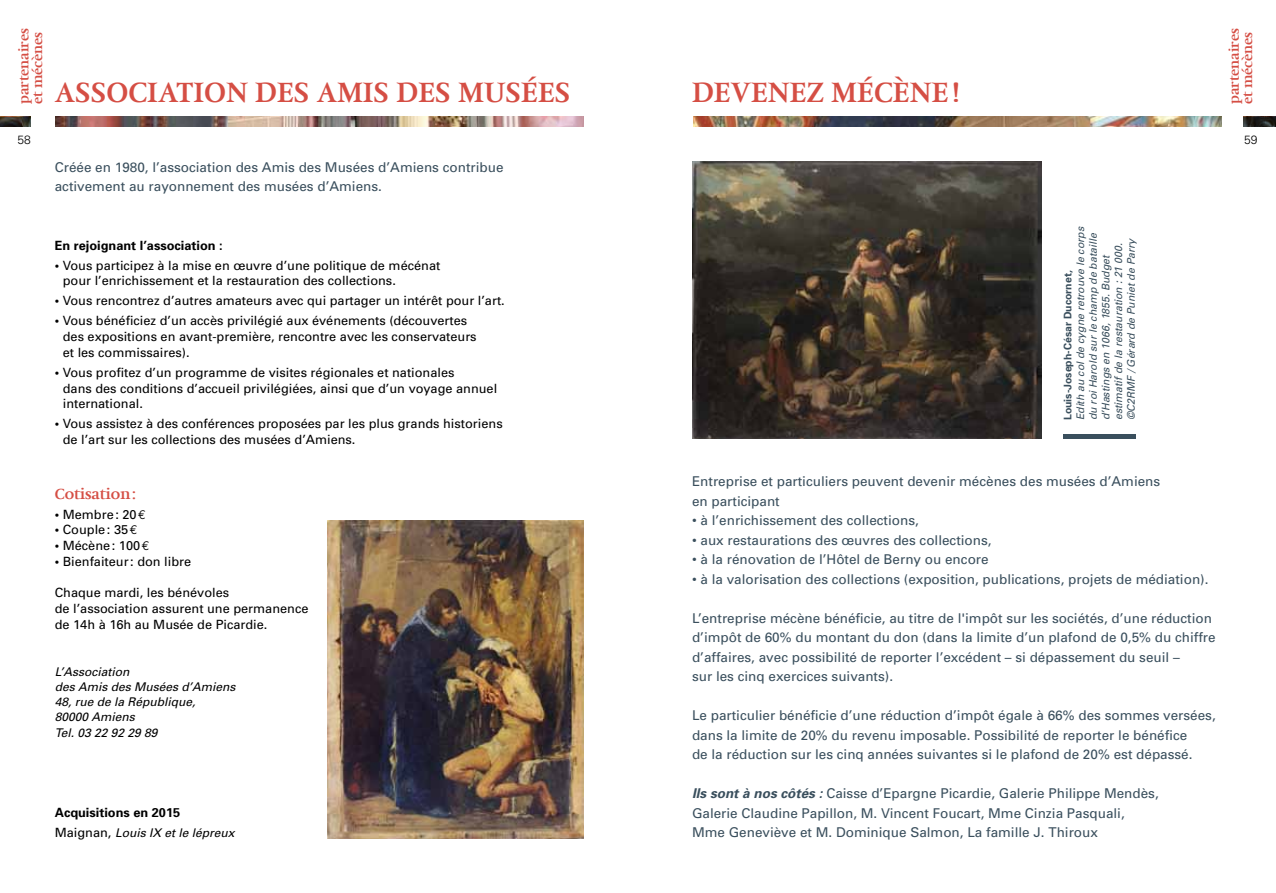
<style>
.page{position:relative;width:1276px;height:893px;background:#fff}
.page>*{position:absolute;margin:0;border:0;box-sizing:border-box;transform-origin:0 0}
.t1{font:700 28.5px "Hollander Com";color:#d54e44}
.t2{font:700 15px "Hollander Com";color:#d54e44}
.t3{font:13.5px/19.5px "Univers";color:#3a4f5d}
.t4{font:700 13.5px/13.5px "Hollander Com";color:#d54e44}
.t5{font:12.75px/15.8px "Univers";color:#000}
.t6{font:700 12.75px "Univers";color:#000}
.t7{font:italic 12px/15px "Univers";color:#000}
.t8{font:300 12px "Univers";color:#000}
.t9{font:italic 10.5px/12.6px "Univers";color:#3a4f5d}
.t10{font:700 10.5px "Univers";color:#3a4f5d}
.s1{font-weight:700}
.s2{font-family:"Euro Mono"}
.s3{font-style:normal;font-size:12.75px}
.s4{font-weight:700;font-style:italic}
</style>
<div class="page">
<img style="left:0;top:117px;width:31px;height:9px">
<img style="left:1243px;top:117px;width:33px;height:9px">
<img style="left:328px;top:520px;width:256px;height:318px">
<img style="left:692px;top:161px;width:349px;height:278px">
<div style="left:1063px;top:434px;width:73px;height:5px;background:#3a4f5d"></div>
<img style="left:55px;top:117px;width:529px;height:9px">
<img style="left:693px;top:117px;width:529px;height:9px">
<p class="t4" style="left:17px;top:104px;width:77px;rotate:-90deg">PARTENAIRES<br>ET MÉCÈNES</p>
<p class="t4" style="left:1227px;top:104px;width:77px;rotate:-90deg">PARTENAIRES<br>ET MÉCÈNES</p>
<h1 class="t1" style="left:55px;top:73px;width:425px">ASS OCIATION DES AMIS DES MUS</h1>
<h1 class="t1" style="left:521px;top:73px;width:51px">ÉES</h1>
<h1 class="t1" style="left:692px;top:73px;width:269px">DEVENEZ MÉCÈNE!</h1>
<p class="t8" style="left:18px;top:132px;width:15px">58</p>
<p class="t8" style="left:1244px;top:132px;width:15px">59</p>
<p class="t3" style="left:55px;top:157px;width:450px">Créée en 1980, l’association des Amis des Musées d’Amiens contribue activement au rayonnement des musées d’Amiens.</p>
<p class="t6" style="left:55px;top:237px;width:169px">En rejoignant l’association :</p>
<p class="t5" style="left:63px;top:257px;width:379px;text-indent:-8px"><span class="s1">•</span> Vous participez à la mise en œuvre d’une politique de mécénat pour l’enrichissement et la restauration des collections.</p>
<p class="t5" style="left:55px;top:293px;width:451px"><span class="s1">•</span> Vous rencontrez d’autres amateurs avec qui partager un intérêt pour l’art.</p>
<p class="t5" style="left:63px;top:313px;width:415px;text-indent:-8px"><span class="s1">•</span> Vous bénéficiez d’un accès privilégié aux événements (découvertes des expositions en avant-première, rencontre avec les conservateurs et les commissaires).</p>
<p class="t5" style="left:63px;top:365px;width:436px;text-indent:-8px"><span class="s1">•</span> Vous profitez d’un programme de visites régionales et nationales<br>dans des conditions d’accueil privilégiées, ainsi que d’un voyage annuel international.</p>
<p class="t5" style="left:63px;top:416px;width:441px;text-indent:-8px"><span class="s1">•</span> Vous assistez à des conférences proposées par les plus grands historiens de l’art sur les collections des musées d’Amiens.</p>
<p class="t2" style="left:55px;top:484px;width:83px">COTISATION:</p>
<p class="t5" style="left:55px;top:506px;width:93px"><span class="s1">•</span> Membre: 20 <span class="s2">€</span></p>
<p class="t5" style="left:55px;top:522px;width:84px"><span class="s1">•</span> Couple: 35 <span class="s2">€</span></p>
<p class="t5" style="left:55px;top:538px;width:96px"><span class="s1">•</span> Mécène: 100 <span class="s2">€</span></p>
<p class="t5" style="left:55px;top:554px;width:138px"><span class="s1">•</span> Bienfaiteur: don libre</p>
<p class="t5" style="left:55px;top:585px;width:255px">Chaque mardi, les bénévoles<br>de l’association assurent une permanence de 14h à 16h au Musée de Picardie.</p>
<p class="t7" style="left:55px;top:664px;width:182px">L’Association<br>des Amis des Musées d’Amiens<br>48, rue de la République,<br>80000 Amiens</p>
<p class="t7" style="left:55px;top:725px;width:104px">Tel. 03 22 92 29 89</p>
<p class="t6" style="left:55px;top:805px;width:127px">Acquisitions en 2015</p>
<p class="t7" style="left:55px;top:825px;width:181px"><span class="s3">Maignan,</span> Louis IX et le lépreux</p>
<p class="t9" style="left:1074px;top:420px;width:195px;rotate:-90deg">Edith au col de cygne retrouve le corps du roi Harold sur le champ de bataille d’Hastings en 1066, 1855. Budget estimatif de la restauration : 21 000. ©C2RMF /Gérard de Puniet de Parry</p>
<p class="t10" style="left:1061px;top:420px;width:151px;rotate:-90deg">Louis-Joseph-César Ducornet,</p>
<p class="t3" style="left:692px;top:472px;width:470px">Entreprise et particuliers peuvent devenir mécènes des musées d’Amiens en participant</p>
<p class="t3" style="left:692px;top:511px;width:228px">• à l’enrichissement des collections,</p>
<p class="t3" style="left:692px;top:530px;width:301px">• aux restaurations des œuvres des collections,</p>
<p class="t3" style="left:692px;top:550px;width:298px">• à la rénovation de l’Hôtel de Berny ou encore</p>
<p class="t3" style="left:692px;top:569px;width:518px">• à la valorisation des collections (exposition, publications, projets de médiation).</p>
<p class="t3" style="left:692px;top:608px;width:525px">L’entreprise mécène bénéficie, au titre de l'impôt sur les sociétés, d’une réduction d’impôt de 60% du montant du don (dans la limite d’un plafond de 0,5% du chiffre d’affaires, avec possibilité de reporter l’excédent – si dépassement du seuil –<br>sur les cinq exercices suivants).</p>
<p class="t3" style="left:692px;top:706px;width:525px">Le particulier bénéficie d’une réduction d’impôt égale à 66% des sommes versées, dans la limite de 20% du revenu imposable. Possibilité de reporter le bénéfice<br>de la réduction sur les cinq années suivantes si le plafond de 20% est dépassé.</p>
<p class="t3" style="left:692px;top:784px;width:468px"><span class="s4">Ils sont à nos côtés :</span> Caisse d’Epargne Picardie, Galerie Philippe Mendès,<br>Galerie Claudine Papillon, M. Vincent Foucart, Mme Cinzia Pasquali,<br>Mme Geneviève et M. Dominique Salmon, La famille J. Thiroux</p>
</div>
